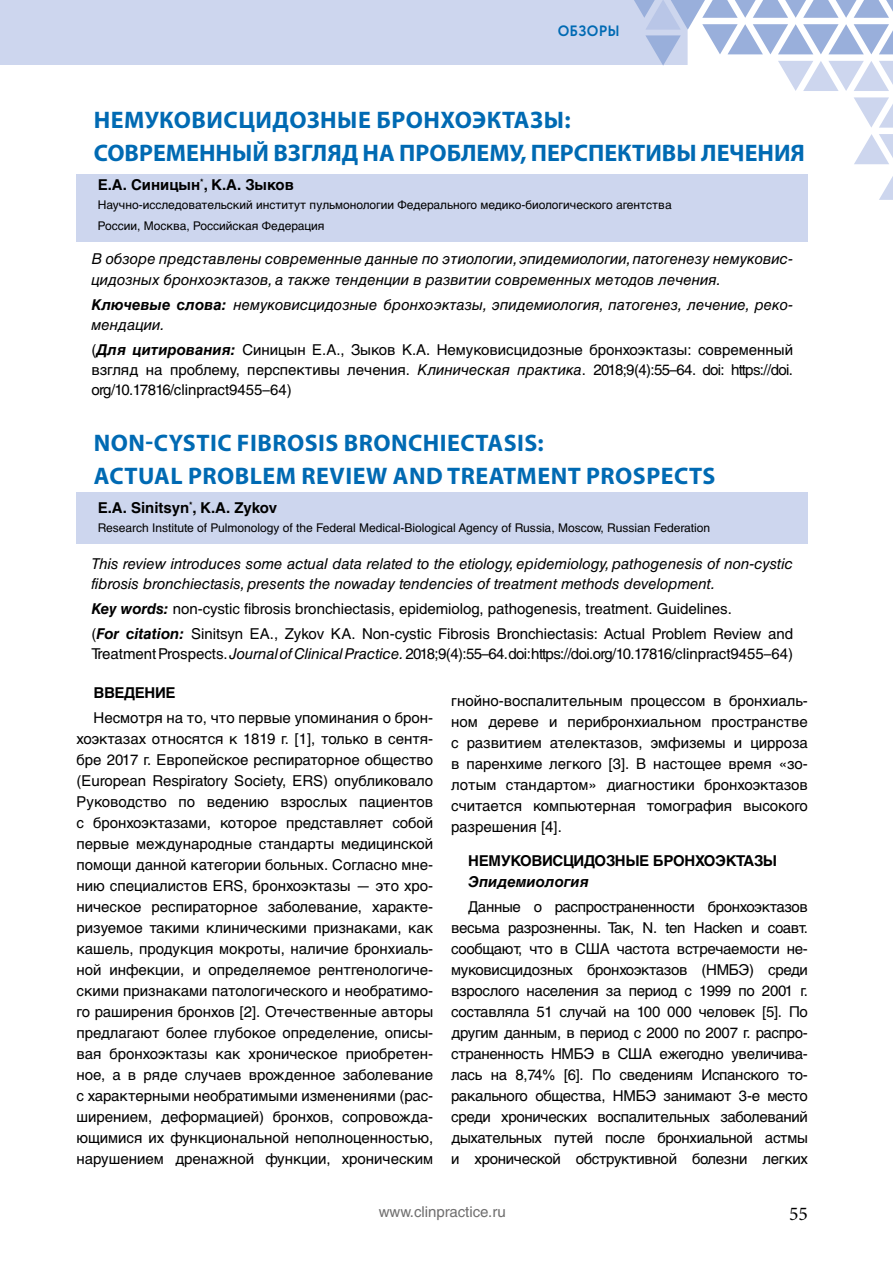
<style>
.page{position:relative;width:893px;height:1263px;background:#fff}
.page>*{position:absolute;margin:0;border:0;box-sizing:border-box;transform-origin:0 0}
.t1{font:700 24px/33px "Myriad Pro";color:#006ab3}
.t2{font:700 24px/33px "Myriad Pro";letter-spacing:.02em;color:#006ab3}
.t3{font:19.5px "Minion Pro";color:#000}
.t4{font:15px/21px "Helvetica Cyrillic";color:#000;text-align:justify}
.t5{font:italic 15px/20.2px "Helvetica Cyrillic";color:#000}
.t6{font:15px "Helvetica Cyrillic";letter-spacing:-.02em;color:#000}
.t7{font:700 15px "Helvetica Cyrillic";color:#000}
.t8{font:700 15px "Helvetica Cyrillic";letter-spacing:-.02em;color:#000}
.t9{font:15px "Helvetica Cyrillic";color:#706f6f}
.t10{font:italic 700 15px "Helvetica Cyrillic";color:#000}
.t11{font:700 15px "Circe";letter-spacing:.01em;color:#006ab3;scale:.95 1}
.t12{font:12px/21px "Helvetica Cyrillic";color:#000}
.s1{font-weight:700}
.s2{font-weight:700;font-style:italic}
.s3{font-style:italic}
</style>
<div class="page">
<svg style="left:854px;top:97px;width:39px;height:31px"></svg>
<svg style="left:854px;top:134px;width:39px;height:30px"></svg>
<svg style="left:879px;top:176px;width:14px;height:24px"></svg>
<svg style="left:0;top:0;width:893px;height:91px"></svg>
<div style="left:77px;top:174px;width:731px;height:68px;background:#cdd6ee"></div>
<div style="left:77px;top:493px;width:731px;height:51px;background:#cdd6ee"></div>
<p class="t11" style="left:558px;top:21px;width:67px">ОБЗОРЫ</p>
<h1 class="t1" style="left:94px;top:103px;width:713px">НЕМУКОВИСЦИДОЗНЫЕ БРОНХОЭКТАЗЫ:<br>СОВРЕМЕННЫЙ ВЗГЛЯД НА ПРОБЛЕМУ, ПЕРСПЕКТИВЫ ЛЕЧЕНИЯ</h1>
<p class="t12" style="left:98px;top:195px;width:575px">Научно-исследовательский институт пульмонологии Федерального медико-биологического агентства<br>России, Москва, Российская Федерация</p>
<p class="t7" style="left:98px;top:177px;width:198px">Е.А. Синицын<sup>*</sup>, К.А. Зыков</p>
<p class="t5" style="left:91px;top:249px;width:703px">В обзоре представлены современные данные по этиологии, эпидемиологии, патогенезу немуковис&shy;цидозных бронхоэктазов, а также тенденции в развитии современных методов лечения.</p>
<p class="t5" style="left:91px;top:295px;width:703px"><span class="s1">Ключевые слова:</span> немуковисцидозные бронхоэктазы, эпидемиология, патогенез, лечение, реко&shy;мендации.</p>
<p class="t4" style="left:91px;top:339px;width:703px;line-height:20.2px">(<span class="s2">Для цитирования:</span> Синицын Е.А., Зыков К.А. Немуковисцидозные бронхоэктазы: современный взгляд на проблему, перспективы лечения. <span class="s3">Клиническая практика</span>. 2018;9(4):55–64. doi: https://doi. org/10.17816/clinpract9455–64)</p>
<h1 class="t2" style="left:94px;top:426px;width:623px">NON-CYSTIC FIBROSIS BRONCHIECTASIS:<br>ACTUAL PROBLEM REVIEW AND TREATMENT PROSPECTS</h1>
<p class="t12" style="left:98px;top:517px;width:614px">Research Institute of Pulmonology of the Federal Medical-Biological Agency of Russia, Moscow, Russian Federation</p>
<p class="t7" style="left:98px;top:499px;width:181px">E.A. Sinitsyn<sup>*</sup>, K.A. Zykov</p>
<p class="t5" style="left:91px;top:553px;width:703px">This review introduces some actual data related to the etiology, epidemiology, pathogenesis of non-cystic fibrosis bronchiectasis, presents the nowaday tendencies of treatment methods development.</p>
<p class="t4" style="left:91px;top:597px;width:703px;line-height:24.5px"><span class="s2">Key words:</span> non-cystic fibrosis bronchiectasis, epidemiolog, pathogenesis, treatment. Guidelines.<br>(<span class="s2">For citation:</span> Sinitsyn EA., Zykov KA. Non-cystic Fibrosis Bronchiectasis: Actual Problem Review and</p>
<p class="t6" style="left:91px;top:645px;width:703px">Treatment Prospects. <span class="s3">Journal of Clinical Practice.</span>2018;9(4):55–64. doi: https://doi.org/10.17816/clinpract9455–64)</p>
<p class="t8" style="left:94px;top:684px;width:84px">ВВЕДЕНИЕ</p>
<p class="t4" style="left:77px;top:707px;width:358px;text-indent:17px">Несмотря на то, что первые упоминания о брон&shy;хоэктазах относятся к 1819 г. [1], только в сентя&shy;бре 2017 г. Европейское респираторное общество (European Respiratory Society, ERS) опубликовало Руководство по ведению взрослых пациентов с бронхоэктазами, которое представляет собой первые международные стандарты медицинской помощи данной категории больных. Согласно мне&shy;нию специалистов ERS, бронхоэктазы — это хро&shy;ническое респираторное заболевание, характе&shy;ризуемое такими клиническими признаками, как кашель, продукция мокроты, наличие бронхиаль&shy;ной инфекции, и определяемое рентгенологиче&shy;скими признаками патологического и необратимо&shy;го раширения бронхов [2]. Отечественные авторы предлагают более глубокое определение, описы&shy;вая бронхоэктазы как хроническое приобретен&shy;ное, а в ряде случаев врожденное заболевание с характерными необратимыми изменениями (рас&shy;ширением, деформацией) бронхов, сопровожда&shy;ющимися их функциональной неполноценностью, нарушением дренажной функции, хроническим</p>
<p class="t4" style="left:451px;top:690px;width:358px">гнойно-воспалительным процессом в бронхиаль&shy;ном дереве и перибронхиальном пространстве с развитием ателектазов, эмфиземы и цирроза в паренхиме легкого [3]. В настощее время «зо&shy;лотым стандартом» диагностики бронхоэктазов считается компьютерная томография высокого разрешения [4].</p>
<p class="t8" style="left:468px;top:852px;width:310px">НЕМУКОВИСЦИДОЗНЫЕ БРОНХОЭКТАЗЫ</p>
<p class="t10" style="left:468px;top:873px;width:122px">Эпидемиология</p>
<p class="t4" style="left:451px;top:896px;width:358px;text-indent:17px">Данные о распространенности бронхоэктазов весьма разрозненны. Так, N. ten Hacken и соавт. сообщают, что в США частота встречаемости не&shy;муковисцидозных бронхоэктазов (НМБЭ) среди взрослого населения за период с 1999 по 2001 г. составляла 51 случай на 100 000 человек [5]. По другим данным, в период с 2000 по 2007 г. распро&shy;страненность НМБЭ в США ежегодно увеличива&shy;лась на 8,74% [6]. По сведениям Испанского то&shy;ракального общества, НМБЭ занимают 3-е место среди хронических воспалительных заболеваний дыхательных путей после бронхиальной астмы и хронической обструктивной болезни легких</p>
<p class="t9" style="left:379px;top:1203px;width:128px">www.clinpractice.ru</p>
<h2 class="t3" style="left:789px;top:1200px;width:20px">55</h2>
</div>
